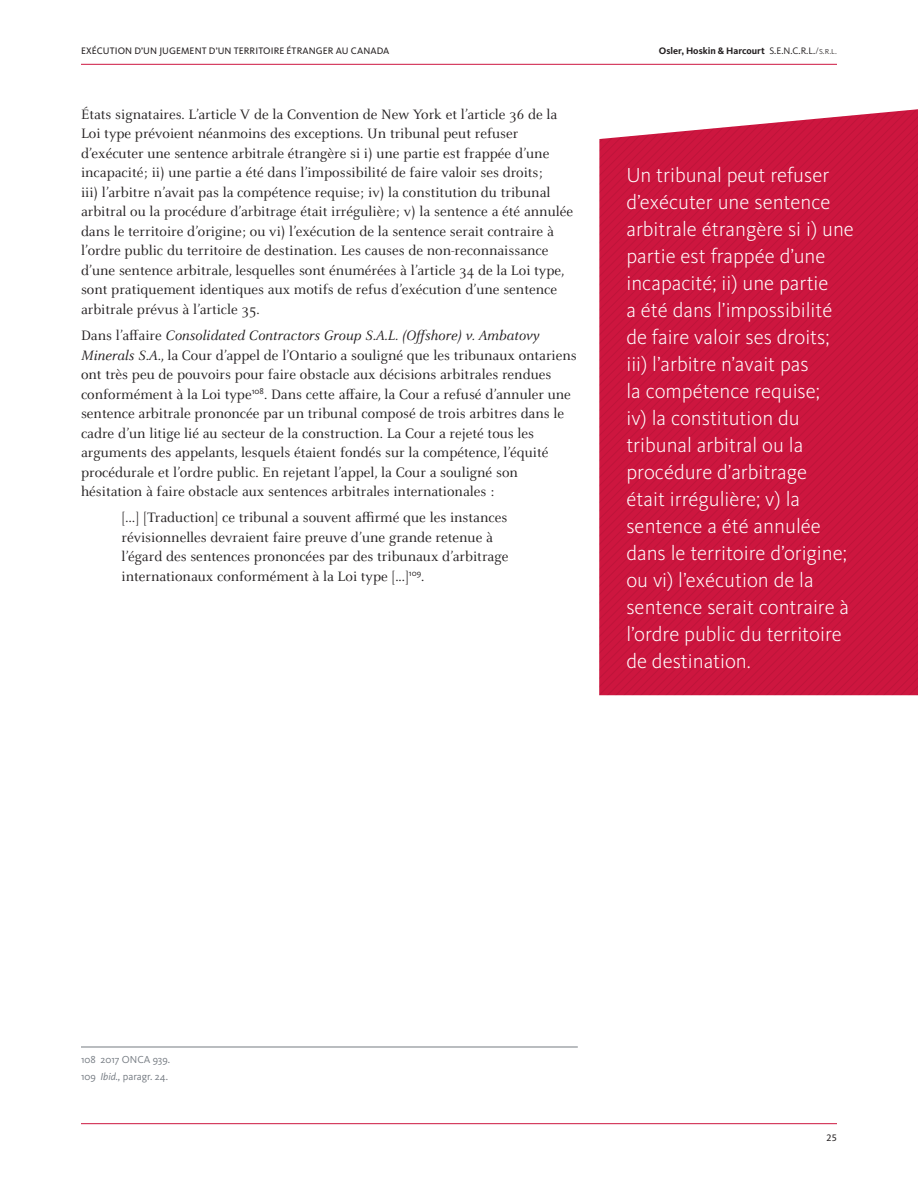
<style>
.page{position:relative;width:918px;height:1188px;background:#fff}
.page>*{position:absolute;margin:0;border:0;box-sizing:border-box;transform-origin:0 0}
.t1{font:300 21px/27px "Kievit Pro";color:#fff}
.t2{font:15px/19.5px "Celeste OT";color:#231f20}
.t3{font:10.5px/16.5px "Kievit Pro";color:#757b82}
.t4{font:9.75px "Kievit Pro";letter-spacing:.01em;color:#231f20}
.t5{font:700 9.75px "Kievit Pro";color:#231f20}
.s1{font-weight:400}
.s2{font-weight:300}
.s3{font-style:italic}
</style>
<div class="page">
<hr style="left:81px;top:1123px;width:756px;height:1px;background:#cd163f">
<hr style="left:81px;top:64px;width:756px;height:1px;background:#cd163f">
<hr style="left:81px;top:1047px;width:497px;height:1px;background:#757b82">
<svg style="left:599px;top:109px;width:319px;height:586px;background:#cb1b43"></svg>
<p class="t4" style="left:81px;top:45px;width:310px">EXÉCUTION D’UN JUGEMENT D’UN TERRITOIRE ÉTRANGER AU CANADA</p>
<p class="t5" style="left:659px;top:45px;width:180px">Osler, Hoskin &amp; Harcourt <span class="s1">S.E.N.C.R.L.</span><span class="s2">/s.r.l.</span></p>
<p class="t2" style="left:81px;top:105px;width:494px">États signataires. L’article V de la Convention de New York et l’article 36 de la Loi type prévoient néanmoins des exceptions. Un tribunal peut refuser d’exécuter une sentence arbitrale étrangère si i) une partie est frappée d’une incapacité; ii) une partie a été dans l’impossibilité de faire valoir ses droits;<br>iii) l’arbitre n’avait pas la compétence requise; iv) la constitution du tribunal arbitral ou la procédure d’arbitrage était irrégulière; v) la sentence a été annulée dans le territoire d’origine; ou vi) l’exécution de la sentence serait contraire à l’ordre public du territoire de destination. Les causes de non-reconnaissance d’une sentence arbitrale, lesquelles sont énumérées à l’article 34 de la Loi type, sont pratiquement identiques aux motifs de refus d’exécution d’une sentence arbitrale prévus à l’article 35.</p>
<p class="t2" style="left:81px;top:326px;width:497px">Dans l’affaire <span class="s3">Consolidated Contractors Group S.A.L. (Offshore) v. Ambatovy Minerals S.A.</span>, la Cour d’appel de l’Ontario a souligné que les tribunaux ontariens ont très peu de pouvoirs pour faire obstacle aux décisions arbitrales rendues conformément à la Loi type<sup>108</sup>. Dans cette affaire, la Cour a refusé d’annuler une sentence arbitrale prononcée par un tribunal composé de trois arbitres dans le cadre d’un litige lié au secteur de la construction. La Cour a rejeté tous les arguments des appelants, lesquels étaient fondés sur la compétence, l’équité procédurale et l’ordre public. En rejetant l’appel, la Cour a souligné son hésitation à faire obstacle aux sentences arbitrales internationales :</p>
<p class="t2" style="left:122px;top:508px;width:388px">[…] [Traduction] ce tribunal a souvent affirmé que les instances révisionnelles devraient faire preuve d’une grande retenue à l’égard des sentences prononcées par des tribunaux d’arbitrage internationaux conformément à la Loi type [...]<sup>109</sup>.</p>
<p class="t1" style="left:626px;top:161px;width:229px">Un tribunal peut refuser d’exécuter une sentence arbitrale étrangère si i) une partie est frappée d’une incapacité; ii) une partie<br>a été dans l’impossibilité de faire valoir ses droits; iii) l’arbitre n’avait pas<br>la compétence requise;<br>iv) la constitution du tribunal arbitral ou la procédure d’arbitrage<br>était irrégulière; v) la sentence a été annulée dans le territoire d’origine; ou vi) l’exécution de la sentence serait contraire à l’ordre public du territoire de destination.</p>
<p class="t3" style="left:81px;top:1052px;width:91px">108 2017 ONCA 939.<br>109 <span class="s3">Ibid.,</span> paragr. 24.</p>
<p class="t4" style="left:827px;top:1132px;width:12px">25</p>
</div>
